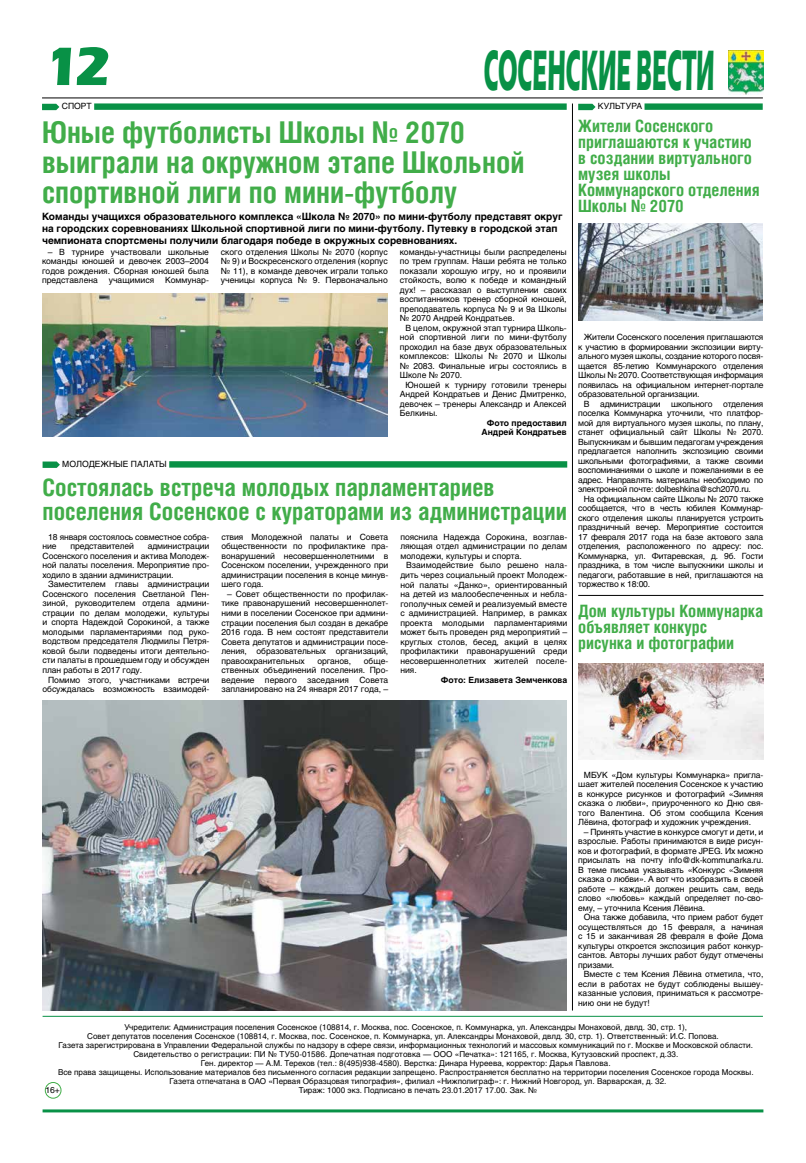
<style>
.page{position:relative;width:806px;height:1163px;background:#fff}
.page>*{position:absolute;margin:0;border:0;box-sizing:border-box;transform-origin:0 0}
.t1{font:56.1px "Eras Bold C";color:#089146;scale:.38 1}
.t2{font:53.2px "Eras Bold C";color:#089146}
.t3{font:700 30px/30px "Helios Cond C";color:#41ad49}
.t4{font:700 24px/24px "Helios Cond C";color:#41ad49}
.t5{font:700 17px/16px "Helios Cond C";color:#41ad49}
.t6{font:700 10px/12px "Helios C";color:#000}
.t7{font:8.5px/9.5px "Helios C";letter-spacing:-.01em;color:#000;text-align:justify}
.t8{font:700 8.5px/9.5px "Helios C";color:#000;text-align:right}
.t9{font:8px "Helios C";color:#000}
</style>
<div class="page">
<hr style="left:43px;top:1109px;width:720px;height:3px;background:#089146">
<hr style="left:43px;top:1015px;width:719px;height:1px;background:#089146">
<div style="left:45px;top:1081px;width:16px;height:17px;border:1px solid #41ad49;border-radius:50%"></div>
<img style="left:728px;top:50px;width:35px;height:45px">
<hr style="left:42px;top:98px;width:720px;height:1px;background:#000">
<img style="left:578px;top:224px;width:184px;height:96px">
<div style="left:644px;top:103px;width:118px;height:7px;background:#089146"></div>
<svg style="left:578px;top:104px;width:17px;height:6px"></svg>
<div style="left:94px;top:103px;width:472px;height:7px;background:#089146"></div>
<svg style="left:42px;top:104px;width:17px;height:6px"></svg>
<div style="left:169px;top:461px;width:398px;height:6px;background:#089146"></div>
<svg style="left:43px;top:461px;width:17px;height:7px"></svg>
<img style="left:578px;top:663px;width:185px;height:96px">
<hr style="left:578px;top:595px;width:185px;height:1px;background:#000">
<img style="left:42px;top:293px;width:345px;height:144px">
<img style="left:42px;top:700px;width:524px;height:310px">
<hr style="left:572px;top:103px;width:1px;height:907px;background:#000">
<h2 class="t2" style="left:43px;top:34px;width:69px">12</h2>
<h1 class="t1" style="left:483px;top:36px;width:608px">СОСЕНСКИЕ ВЕСТИ</h1>
<p class="t7" style="left:62px;top:101px;width:31px">СПОРТ</p>
<p class="t7" style="left:597px;top:101px;width:46px">КУЛЬТУРА</p>
<h3 class="t3" style="left:42px;top:116px;width:483px">Юные футболисты Школы № 2070 выиграли на окружном этапе Школьной спортивной лиги по мини-футболу</h3>
<p class="t6" style="left:42px;top:210px;width:521px">Команды учащихся образовательного комплекса «Школа № 2070» по мини-футболу представят округ на городских соревнованиях Школьной спортивной лиги по мини-футболу. Путевку в городской этап чемпионата спортсмены получили благодаря победе в окружных соревнованиях.</p>
<p class="t7" style="left:42px;top:247px;width:168px;text-indent:6px">– В турнире участвовали школьные команды юношей и девочек 2003–2004 годов рождения. Сборная юношей была представлена</p>
<p class="t7" style="left:221px;top:247px;width:168px">ского отделения Школы № 2070 (корпус № 9) и Воскресенского отделения (корпус № 11), в команде девочек играли только ученицы корпуса № 9. Первоначально</p>
<p class="t7" style="left:399px;top:247px;width:168px">команды-участницы были распределены по трем группам. Наши ребята не только показали хорошую игру, но и проявили стойкость, волю к победе и командный дух! – рассказал о выступлении своих воспитанников тренер сборной юношей, преподаватель корпуса № 9 и 9а Школы № 2070 Андрей Кондратьев.</p>
<p class="t7" style="left:399px;top:323px;width:168px;text-indent:6px">В целом, окружной этап турнира Школь&shy;ной спортивной лиги по мини-футболу проходил на базе двух образовательных комплексов: Школы № 2070 и Школы № 2083. Финальные игры состоялись в Школе № 2070.</p>
<p class="t7" style="left:399px;top:380px;width:168px;text-indent:6px">Юношей к турниру готовили тренеры Андрей Кондратьев и Денис Дмитренко, девочек – тренеры Александр и Алексей Белкины.</p>
<p class="t8" style="left:481px;top:418px;width:87px">Фото предоставил<br>Андрей Кондратьев</p>
<p class="t7" style="left:109px;top:275px;width:47px">учащимися</p>
<p class="t7" style="left:165px;top:275px;width:45px">Коммунар-</p>
<p class="t7" style="left:62px;top:459px;width:106px">МОЛОДЕЖНЫЕ ПАЛАТЫ</p>
<h3 class="t4" style="left:43px;top:474px;width:525px">Состоялась встреча молодых парламентариев поселения Сосенское с кураторами из администрации</h3>
<p class="t7" style="left:43px;top:532px;width:168px;text-indent:6px">18 января состоялось совместное собра&shy;ние</p>
<p class="t7" style="left:221px;top:532px;width:168px">ствия Молодежной палаты и Совета общественности по профилактике пра&shy;вонарушений несовершеннолетними в Сосенском поселении, учрежденного при администрации поселения в конце минув&shy;шего года.</p>
<p class="t7" style="left:221px;top:589px;width:168px;text-indent:6px">– Совет общественности по профилак&shy;тике правонарушений несовершеннолет&shy;ними в поселении Сосенское при админи&shy;страции поселения был создан в декабре 2016 года. В нем состоят представители Совета депутатов и администрации посе&shy;ления, образовательных организаций, правоохранительных</p>
<p class="t7" style="left:400px;top:532px;width:168px">пояснила Надежда Сорокина, возглав&shy;ляющая отдел администрации по делам молодежи, культуры и спорта.</p>
<p class="t7" style="left:400px;top:560px;width:168px;text-indent:6px">Взаимодействие было решено нала&shy;дить через социальный проект Молодеж&shy;ной палаты «Данко», ориентированный на детей из малообеспеченных и небла&shy;гополучных семей и реализуемый вместе с администрацией. Например, в рамках проекта молодыми парламентариями может быть проведен ряд мероприятий – круглых столов, бесед, акций в целях профилактики правонарушений среди несовершеннолетних жителей поселе&shy;ния.</p>
<p class="t8" style="left:440px;top:674px;width:128px">Фото: Елизавета Земченкова</p>
<p class="t7" style="left:70px;top:541px;width:65px">представителей</p>
<p class="t7" style="left:43px;top:541px;width:168px;text-indent:105px">администрации Сосенского поселения и актива Молодеж&shy;ной палаты поселения. Мероприятие про&shy;ходило в здании администрации.</p>
<p class="t7" style="left:43px;top:579px;width:168px;text-indent:6px">Заместителем главы администрации Сосенского поселения Светланой Пен&shy;зиной, руководителем отдела админи&shy;страции по делам молодежи, культуры и спорта Надеждой Сорокиной, а также молодыми парламентариями под руко&shy;водством председателя Людмилы Петря&shy;ковой были подведены итоги деятельно&shy;сти палаты в прошедшем году и обсужден план работы в 2017 году.</p>
<p class="t7" style="left:43px;top:674px;width:168px;text-align:right">Помимо этого, участниками встречи обсуждалась возможность взаимодей-</p>
<p class="t7" style="left:221px;top:655px;width:168px;text-indent:142px">обще&shy;ственных объединений поселения. Про&shy;ведение первого заседания Совета запланировано на 24 января 2017 года, –</p>
<p class="t7" style="left:317px;top:655px;width:35px">органов,</p>
<h3 class="t5" style="left:578px;top:118px;width:183px">Жители Сосенского приглашаются к участию в создании виртуального музея школы<br>Коммунарского отделения<br>Школы № 2070</h3>
<p class="t7" style="left:578px;top:332px;width:186px;text-indent:6px">Жители Сосенского поселения приглашаются к участию в формировании экспозиции вирту&shy;ального музея школы, создание которого посвя&shy;щается 85-летию Коммунарского отделения Школы № 2070. Соответствующая информация появилась на официальном интернет-портале образовательной организации.</p>
<p class="t7" style="left:578px;top:399px;width:186px;text-indent:6px">В администрации школьного отделения поселка Коммунарка уточнили, что платфор&shy;мой для виртуального музея школы, по плану, станет официальный сайт Школы № 2070.<br>Выпускникам и бывшим педагогам учреждения предлагается наполнить экспозицию своими школьными фотографиями, а также своими воспоминаниями о школе и пожеланиями в ее адрес. Направлять материалы необходимо по электронной почте: dolbeshkina@sch2070.ru.</p>
<p class="t7" style="left:578px;top:494px;width:186px;text-indent:6px">На официальном сайте Школы № 2070 также сообщается, что в честь юбилея Коммунар&shy;ского отделения школы планируется устроить праздничный вечер. Мероприятие состоится 17 февраля 2017 года на базе актового зала отделения, расположенного по адресу: пос.<br>Коммунарка, ул. Фитаревская, д. 9б. Гости праздника, в том числе выпускники школы и педагоги, работавшие в ней, приглашаются на торжество к 18:00.</p>
<h3 class="t5" style="left:578px;top:602px;width:186px">Дом культуры Коммунарка объявляет конкурс рисунка и фотографии</h3>
<p class="t7" style="left:578px;top:769px;width:186px;text-indent:6px">МБУК «Дом культуры Коммунарка» пригла&shy;шает жителей поселения Сосенское к участию в конкурсе рисунков и фотографий «Зимняя сказка о любви», приуроченного ко Дню свя&shy;того Валентина. Об этом сообщила Ксения Лёвина, фотограф и художник учреждения.</p>
<p class="t7" style="left:578px;top:826px;width:186px;text-indent:6px">– Принять участие в конкурсе смогут и дети, и взрослые. Работы принимаются в виде рисун&shy;ков и фотографий, в формате JPEG. Их можно присылать на почту info@dk-kommunarka.ru.<br>В теме письма указывать «Конкурс «Зимняя сказка о любви». А вот что изобразить в своей работе – каждый должен решить сам, ведь слово «любовь» каждый определяет по-сво&shy;ему, – уточнила Ксения Лёвина.</p>
<p class="t7" style="left:578px;top:912px;width:186px;text-indent:6px">Она также добавила, что прием работ будет осуществляться до 15 февраля, а начиная с 15 и заканчивая 28 февраля в фойе Дома культуры откроется экспозиция работ конкур&shy;сантов. Авторы лучших работ будут отмечены призами.</p>
<p class="t7" style="left:578px;top:969px;width:186px;text-indent:6px">Вместе с тем Ксения Лёвина отметила, что, если в работах не будут соблюдены вышеу&shy;казанные условия, приниматься к рассмотре&shy;нию они не будут!</p>
<p class="t9" style="left:124px;top:1022px;width:564px">Учредители: Администрация поселения Сосенское (108814, г. Москва, пос. Сосенское, п. Коммунарка, ул. Александры Монаховой, двлд. 30, стр. 1),</p>
<p class="t9" style="left:87px;top:1031px;width:632px">Совет депутатов поселения Сосенское (108814, г. Москва, пос. Сосенское, п. Коммунарка, ул. Александры Монаховой, двлд. 30, стр. 1). Ответственный: И.С. Попова.</p>
<p class="t9" style="left:58px;top:1040px;width:695px">Газета зарегистрирована в Управлении Федеральной службы по надзору в сфере связи, информационных технологий и массовых коммуникаций по г. Москве и Московской области.</p>
<p class="t9" style="left:133px;top:1049px;width:546px">Свидетельство о регистрации: ПИ № ТУ50-01586. Допечатная подготовка — ООО «Печатка»: 121165, г. Москва, Кутузовский проспект, д.33.</p>
<p class="t9" style="left:201px;top:1058px;width:411px">Ген. директор — А.М. Терехов (тел.: 8(495)938-4580). Верстка: Динара Нуреева, корректор: Дарья Павлова.</p>
<p class="t9" style="left:58px;top:1067px;width:696px">Все права защищены. Использование материалов без письменного согласия редакции запрещено. Распространяется бесплатно на территории поселения Сосенское города Москвы.</p>
<p class="t9" style="left:169px;top:1076px;width:498px">Газета отпечатана в ОАО «Первая Образцовая типография», филиал «Нижполиграф»: г. Нижний Новгород, ул. Варварская, д. 32.</p>
<p class="t7" style="left:45px;top:1084px;width:16px">16+</p>
<p class="t9" style="left:298px;top:1085px;width:240px">Тираж: 1000 экз. Подписано в печать 23.01.2017 17.00. Зак. №</p>
</div>
